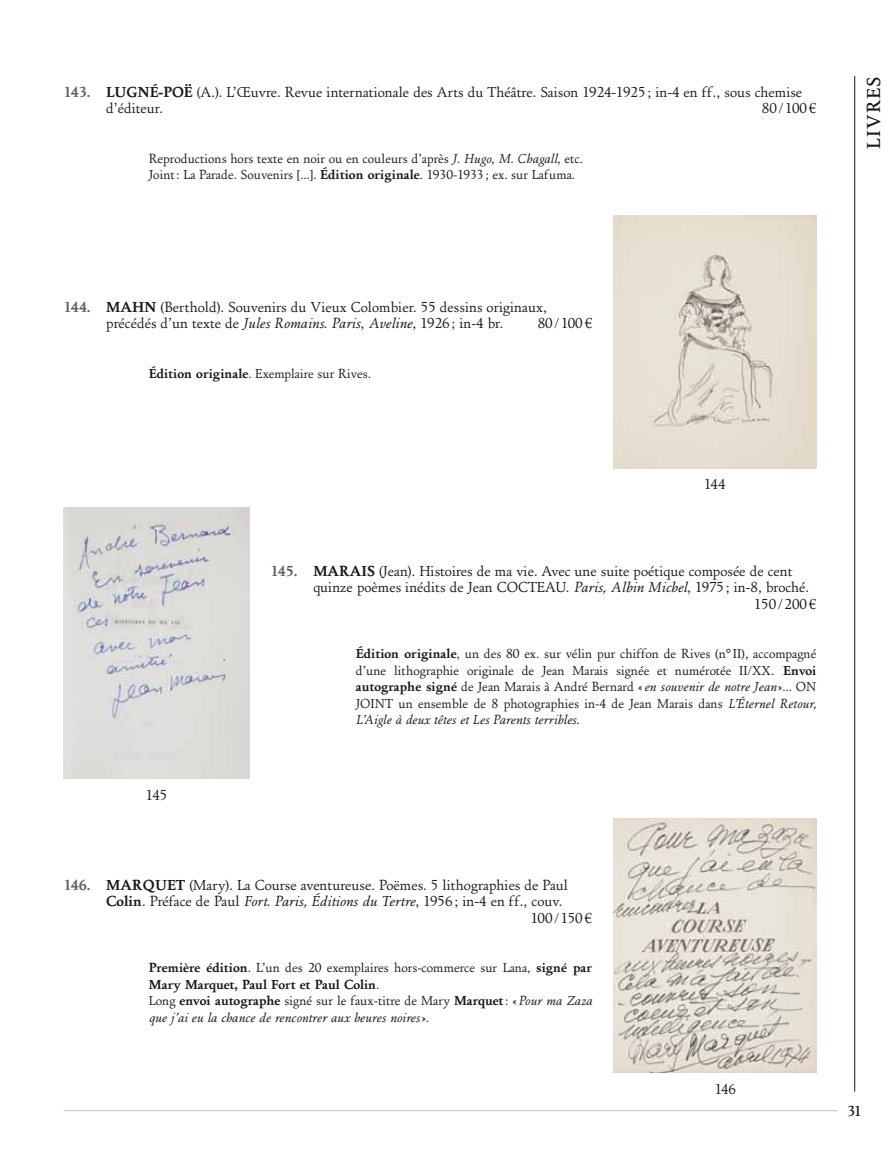
<style>
.page{position:relative;width:893px;height:1149px;background:#fff}
.page>*{position:absolute;margin:0;border:0;box-sizing:border-box;transform-origin:0 0}
.t1{font:500 19.5px "EADS Antic";color:#181716}
.t2{font:15px/16.5px "EADS Antic Normal";color:#181716}
.t3{font:700 15px "EADS Antic";color:#626261}
.t4{font:500 15px "EADS Antic";color:#181716}
.t5{font:13.5px/16.5px "EADS Antic Normal";color:#181716}
.t6{font:italic 13.5px/16.5px "EADS Antic Normal";color:#181716}
.t7{font:700 13.5px "EADS Antic";color:#181716}
.s1{font-family:"EADS Antic";font-weight:700;color:#626261}
.s2{font-family:"EADS Antic";font-weight:700}
.s3{font-style:italic}
.s4{color:#181716}
.s5{font-family:"EADS Antic Normal";font-weight:400}
.s6{font-style:normal}
.s7{font-family:"EADS Antic";font-weight:700;font-style:normal}
</style>
<div class="page">
<hr style="left:64px;top:1109px;width:774px;height:1px;background:#c5c6c6">
<hr style="left:854px;top:76px;width:1px;height:1015px;background:#181716">
<img style="left:613px;top:215px;width:203px;height:253px">
<img style="left:64px;top:507px;width:186px;height:271px">
<img style="left:613px;top:818px;width:203px;height:253px">
<p class="t2" style="left:106px;top:84px;width:697px;text-indent:-43px"><span class="s1">143.</span> <span class="s2">LUGNÉ-POË</span> (A.). L’Œuvre. Revue internationale des Arts du Théâtre. Saison 1924-1925; in-4 en ff., sous chemise d’éditeur.</p>
<p class="t2" style="left:762px;top:100px;width:56px">80/100€</p>
<p class="t5" style="left:149px;top:150px;width:436px">Reproductions hors texte en noir ou en couleurs d’après <span class="s3">J. Hugo</span>, <span class="s3">M. Chagall</span>, etc.<br>Joint: La Parade. Souvenirs […]. <span class="s2">Édition originale</span>. 1930-1933; ex. sur Lafuma.</p>
<h1 class="t1" style="left:862px;top:149px;width:74px;rotate:-90deg">LIVRES</h1>
<p class="t2" style="left:64px;top:298px;width:485px;text-align:center"><span class="s1">144.</span> <span class="s2">MAHN</span> (Berthold). Souvenirs du Vieux Colombier. 55 dessins originaux, précédés d’un texte de <span class="s3">Jules Romains</span>. <span class="s3">Paris</span>, <span class="s3">Aveline</span>, 1926 ; in-4 br.</p>
<p class="t2" style="left:538px;top:315px;width:56px">80/100€</p>
<p class="t5" style="left:149px;top:365px;width:224px"><span class="s2">Édition originale</span>. Exemplaire sur Rives.</p>
<p class="t2" style="left:704px;top:476px;width:23px">144</p>
<p class="t2" style="left:146px;top:786px;width:23px">145</p>
<p class="t3" style="left:271px;top:562px;width:70px">145. <span class="s4">MARA</span></p>
<p class="t2" style="left:361px;top:562px;width:433px"><span class="s2">IS</span> (Jean). Histoires de ma vie. Avec une suite poétique composée de cent</p>
<p class="t2" style="left:313px;top:579px;width:497px">quinze poèmes inédits de Jean COCTEAU. <span class="s3">Paris, Albin Michel</span>, 1975; in-8, broché.</p>
<p class="t2" style="left:754px;top:595px;width:64px">150/200€</p>
<p class="t5" style="left:356px;top:645px;width:462px;text-align:justify"><span class="s2">Édition originale</span>, un des 80 ex. sur vélin pur chiffon de Rives (n° II), accompagné d’une lithographie originale de Jean Marais signée et numérotée II/XX. <span class="s2">Envoi autographe signé</span> de Jean Marais à André Bernard «<span class="s3">en souvenir de notre Jean</span> »… ON JOINT un ensemble de 8 photographies in-4 de Jean Marais dans <span class="s3">L’Éternel Retour, L’Aigle à deux têtes et Les Parents terribles</span>.</p>
<p class="t2" style="left:64px;top:876px;width:506px"><span class="s1">146.</span> <span class="s2">MARQUET</span> (Mary). La Course aventureuse. Poëmes. 5 lithographies de Paul</p>
<p class="t2" style="left:106px;top:892px;width:457px"><span class="s2">Colin</span>. Préface de Paul <span class="s3">Fort</span>. <span class="s3">Paris, Éditions du Tertre</span>, 1956 ; in-4 en ff., couv.</p>
<p class="t2" style="left:531px;top:909px;width:63px">100 /150 €</p>
<p class="t5" style="left:149px;top:959px;width:445px"><span class="s2">Première édition</span>. L’un des 20 exemplaires hors-commerce sur Lana, <span class="s2">signé par</span></p>
<p class="t7" style="left:149px;top:975px;width:232px">Mary Marquet, Paul Fort et Paul Colin<span class="s5">.</span></p>
<p class="t6" style="left:149px;top:992px;width:445px"><span class="s6">Long</span> <span class="s7">envoi autographe</span> <span class="s6">signé sur le faux-titre de Mary</span> <span class="s7">Marquet</span><span class="s6">: «</span>Pour ma Zaza que j’ai eu la chance de rencontrer aux heures noires<span class="s6">».</span></p>
<p class="t2" style="left:715px;top:1080px;width:23px">146</p>
<p class="t4" style="left:847px;top:1102px;width:16px">31</p>
</div>
